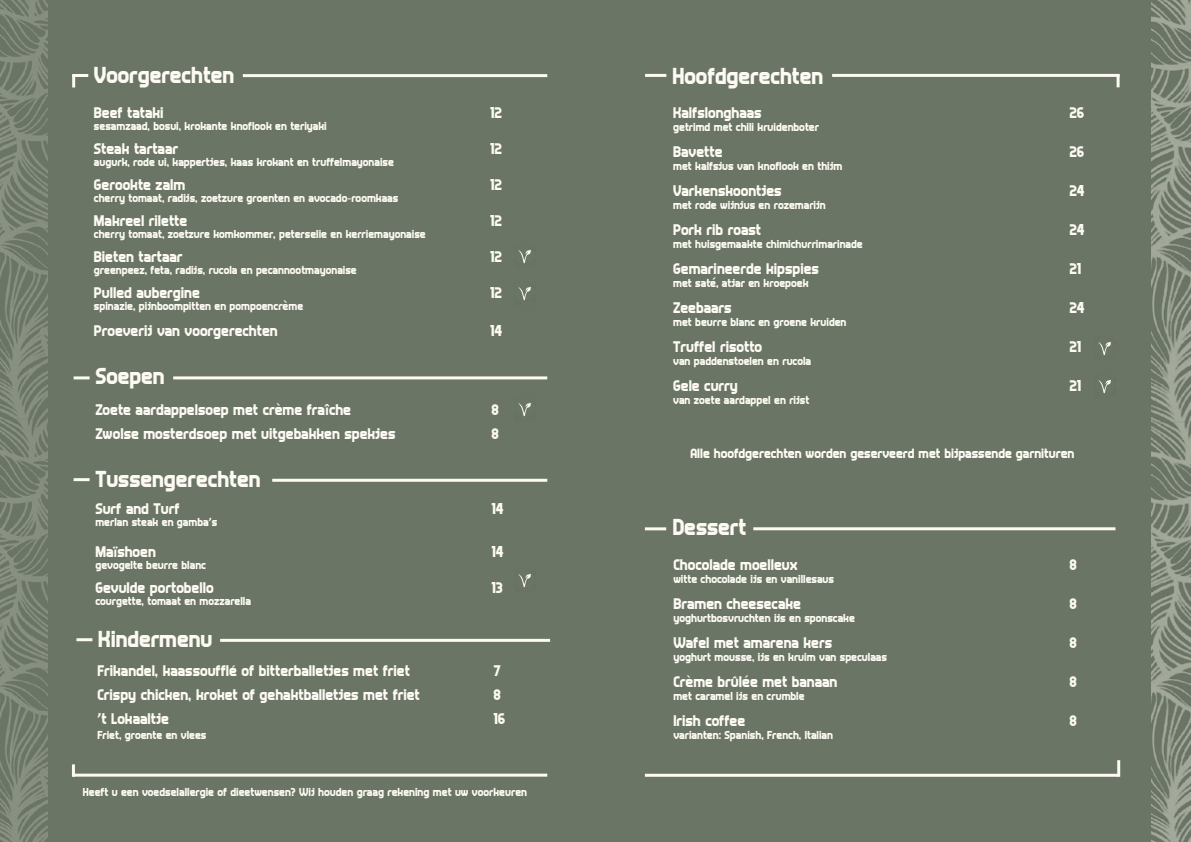
<style>
.page{position:relative;width:1191px;height:842px;background:#6a7565}
.page>*{position:absolute;margin:0;border:0;box-sizing:border-box;transform-origin:0 0}
.t1{font:24px "Answer";color:#fcfaf3}
.t2{font:16px "Answer";color:#fcfaf3}
.t3{font:14px "Answer";color:#fcfaf3}
.t4{font:700 14px "Calibri";color:#fcfaf3}
.t5{font:12px "Answer";color:#fcfaf3}
.t6{font:700 12px "Menlo";color:#fcfaf3}
.s1{font-family:"Arial"}
.s2{font-family:"Calibri";font-weight:700}
</style>
<div class="page">
<img style="left:1151px;top:0;width:40px;height:842px">
<img style="left:0;top:0;width:47px;height:842px">
<hr style="left:72px;top:74px;width:16px;height:3px;background:#fcfaf3">
<svg style="left:72px;top:74px;width:3px;height:13px"></svg>
<hr style="left:243px;top:74px;width:304px;height:3px;background:#fcfaf3">
<hr style="left:645px;top:774px;width:473px;height:3px;background:#fcfaf3">
<hr style="left:1117px;top:760px;width:3px;height:17px;background:#fcfaf3">
<hr style="left:73px;top:774px;width:474px;height:3px;background:#fcfaf3">
<svg style="left:72px;top:764px;width:3px;height:13px"></svg>
<hr style="left:74px;top:376px;width:16px;height:3px;background:#fcfaf3">
<hr style="left:173px;top:376px;width:374px;height:3px;background:#fcfaf3">
<hr style="left:76px;top:638px;width:16px;height:3px;background:#fcfaf3">
<hr style="left:220px;top:639px;width:330px;height:3px;background:#fcfaf3">
<svg style="left:1116px;top:77px;width:3px;height:10px"></svg>
<hr style="left:832px;top:74px;width:287px;height:3px;background:#fcfaf3">
<hr style="left:645px;top:527px;width:21px;height:3px;background:#fcfaf3">
<hr style="left:753px;top:527px;width:362px;height:3px;background:#fcfaf3">
<hr style="left:645px;top:74px;width:21px;height:3px;background:#fcfaf3">
<img style="left:514px;top:250px;width:21px;height:13px">
<img style="left:514px;top:287px;width:21px;height:13px">
<img style="left:514px;top:403px;width:21px;height:13px">
<img style="left:1094px;top:342px;width:21px;height:13px">
<img style="left:1094px;top:380px;width:21px;height:13px">
<hr style="left:74px;top:478px;width:16px;height:3px;background:#fcfaf3">
<hr style="left:272px;top:479px;width:275px;height:3px;background:#fcfaf3">
<img style="left:514px;top:574px;width:21px;height:13px">
<h1 class="t1" style="left:94px;top:66px;width:142px">Voorgerechten</h1>
<h2 class="t2" style="left:94px;top:106px;width:71px">Beef tataki</h2>
<h2 class="t2" style="left:490px;top:106px;width:13px">12</h2>
<p class="t5" style="left:94px;top:121px;width:234px">sesamzaad, bosui, krokante knoflook en teriyaki</p>
<h2 class="t2" style="left:94px;top:142px;width:86px">Steak tartaar</h2>
<h2 class="t2" style="left:490px;top:142px;width:13px">12</h2>
<p class="t5" style="left:94px;top:157px;width:301px">augurk, rode ui, kappertjes, kaas krokant en truffelmayonaise</p>
<h2 class="t2" style="left:94px;top:178px;width:93px">Gerookte zalm</h2>
<h2 class="t2" style="left:490px;top:178px;width:13px">12</h2>
<p class="t5" style="left:94px;top:193px;width:306px">cherry tomaat, radijs, zoetzure groenten en avocado<span class="s1">-</span>roomkaas</p>
<h2 class="t2" style="left:94px;top:214px;width:95px">Makreel rilette</h2>
<h2 class="t2" style="left:490px;top:214px;width:13px">12</h2>
<p class="t5" style="left:94px;top:229px;width:333px">cherry tomaat, zoetzure komkommer, peterselie en kerriemayonaise</p>
<h2 class="t2" style="left:94px;top:250px;width:90px">Bieten tartaar</h2>
<h2 class="t2" style="left:490px;top:250px;width:13px">12</h2>
<p class="t5" style="left:94px;top:265px;width:264px">greenpeez, feta, radijs, rucola en pecannootmayonaise</p>
<h2 class="t2" style="left:94px;top:286px;width:107px">Pulled aubergine</h2>
<h2 class="t2" style="left:490px;top:286px;width:13px">12</h2>
<p class="t5" style="left:94px;top:301px;width:211px">spinazie, pijnboompitten en pompoencreme</p>
<h2 class="t2" style="left:94px;top:324px;width:185px">Proeverij van voorgerechten</h2>
<h2 class="t2" style="left:490px;top:324px;width:14px">14</h2>
<p class="t6" style="left:282px;top:297px;width:9px">`</p>
<h1 class="t1" style="left:95px;top:368px;width:71px">Soepen</h1>
<p class="t6" style="left:276px;top:400px;width:9px">`</p>
<h2 class="t2" style="left:95px;top:404px;width:257px">Zoete aardappelsoep met creme fra<span class="s2">î</span>che</h2>
<h2 class="t2" style="left:491px;top:404px;width:9px">8</h2>
<h2 class="t2" style="left:95px;top:428px;width:302px">Zwolse mosterdsoep met uitgebakken spekjes</h2>
<h2 class="t2" style="left:491px;top:428px;width:9px">8</h2>
<h1 class="t1" style="left:95px;top:470px;width:167px">Tussengerechten</h1>
<h2 class="t2" style="left:95px;top:502px;width:86px">Surf and Turf</h2>
<h2 class="t2" style="left:491px;top:502px;width:14px">14</h2>
<p class="t5" style="left:95px;top:517px;width:123px">merlan steak en gamba<span class="s2">’</span>s</p>
<h2 class="t2" style="left:95px;top:546px;width:62px">Ma<span class="s2">ï</span>shoen</h2>
<h2 class="t2" style="left:491px;top:546px;width:14px">14</h2>
<p class="t5" style="left:95px;top:560px;width:112px">gevogelte beurre blanc</p>
<h2 class="t2" style="left:95px;top:582px;width:120px">Gevulde portobello</h2>
<h2 class="t2" style="left:491px;top:582px;width:13px">13</h2>
<p class="t5" style="left:95px;top:596px;width:157px">courgette, tomaat en mozzarella</p>
<h1 class="t1" style="left:98px;top:630px;width:116px">Kindermenu</h1>
<h2 class="t2" style="left:97px;top:665px;width:314px">Frikandel, kaassouffle of bitterballetjes met friet</h2>
<h2 class="t2" style="left:493px;top:665px;width:9px">7</h2>
<h2 class="t2" style="left:97px;top:689px;width:324px">Crispy chicken, kroket of gehaktballetjes met friet</h2>
<h2 class="t2" style="left:493px;top:689px;width:9px">8</h2>
<h2 class="t2" style="left:97px;top:713px;width:73px"><span class="s2">’</span>t Lokaaltje</h2>
<h2 class="t2" style="left:493px;top:713px;width:13px">16</h2>
<p class="t5" style="left:97px;top:730px;width:110px">Friet, groente en vlees</p>
<p class="t5" style="left:83px;top:788px;width:446px">Heeft u een voedselallergie of dieetwensen? Wij houden graag rekening met uw voorkeuren</p>
<h1 class="t1" style="left:672px;top:67px;width:152px">Hoofdgerechten</h1>
<h2 class="t2" style="left:673px;top:107px;width:90px">Kalfslonghaas</h2>
<h2 class="t2" style="left:1069px;top:107px;width:17px">26</h2>
<p class="t5" style="left:673px;top:122px;width:147px">getrimd met chili kruidenboter</p>
<h2 class="t2" style="left:673px;top:146px;width:51px">Bavette</h2>
<h2 class="t2" style="left:1069px;top:146px;width:17px">26</h2>
<p class="t5" style="left:673px;top:161px;width:171px">met kalfsjus van knoflook en thijm</p>
<h2 class="t2" style="left:673px;top:185px;width:110px">Varkenskoontjes</h2>
<h2 class="t2" style="left:1069px;top:185px;width:17px">24</h2>
<p class="t5" style="left:673px;top:200px;width:154px">met rode wijnjus en rozemarijn</p>
<h2 class="t2" style="left:673px;top:224px;width:89px">Pork rib roast</h2>
<h2 class="t2" style="left:1069px;top:224px;width:17px">24</h2>
<p class="t5" style="left:673px;top:239px;width:191px">met huisgemaakte chimichurrimarinade</p>
<h2 class="t2" style="left:673px;top:263px;width:147px">Gemarineerde kipspies</h2>
<h2 class="t2" style="left:1069px;top:263px;width:13px">21</h2>
<p class="t5" style="left:673px;top:278px;width:137px">met sate, atjar en kroepoek</p>
<h2 class="t2" style="left:673px;top:302px;width:60px">Zeebaars</h2>
<h2 class="t2" style="left:1069px;top:302px;width:17px">24</h2>
<p class="t5" style="left:673px;top:317px;width:175px">met beurre blanc en groene kruiden</p>
<h2 class="t2" style="left:673px;top:341px;width:90px">Truffel risotto</h2>
<h2 class="t2" style="left:1069px;top:341px;width:13px">21</h2>
<p class="t5" style="left:673px;top:356px;width:139px">van paddenstoelen en rucola</p>
<h2 class="t2" style="left:673px;top:380px;width:66px">Gele curry</h2>
<h2 class="t2" style="left:1069px;top:380px;width:13px">21</h2>
<p class="t5" style="left:673px;top:395px;width:138px">van zoete aardappel en rijst</p>
<p class="t3" style="left:690px;top:449px;width:385px">Alle hoofdgerechten worden geserveerd met bijpassende garnituren</p>
<h1 class="t1" style="left:672px;top:519px;width:75px">Dessert</h1>
<h2 class="t2" style="left:673px;top:559px;width:126px">Chocolade moelleux</h2>
<h2 class="t2" style="left:1069px;top:559px;width:9px">8</h2>
<p class="t5" style="left:673px;top:575px;width:162px">witte chocolade ijs en vanillesaus</p>
<h2 class="t2" style="left:673px;top:598px;width:129px">Bramen cheesecake</h2>
<h2 class="t2" style="left:1069px;top:598px;width:9px">8</h2>
<p class="t5" style="left:673px;top:614px;width:183px">yoghurtbosvruchten ijs en sponscake</p>
<h2 class="t2" style="left:673px;top:637px;width:160px">Wafel met amarena kers</h2>
<h2 class="t2" style="left:1069px;top:637px;width:9px">8</h2>
<p class="t5" style="left:673px;top:653px;width:215px">yoghurt mousse, ijs en kruim van speculaas</p>
<h2 class="t2" style="left:673px;top:676px;width:165px">Creme brulee met banaan</h2>
<h2 class="t2" style="left:1069px;top:676px;width:9px">8</h2>
<p class="t5" style="left:673px;top:692px;width:133px">met caramel ijs en crumble</p>
<h2 class="t2" style="left:673px;top:715px;width:73px">Irish coffee</h2>
<h2 class="t2" style="left:1069px;top:715px;width:9px">8</h2>
<p class="t5" style="left:673px;top:731px;width:161px">varianten: Spanish, French, Italian</p>
<p class="t6" style="left:686px;top:673px;width:9px">`</p>
<p class="t4" style="left:732px;top:671px;width:7px">ˆ</p>
</div>
